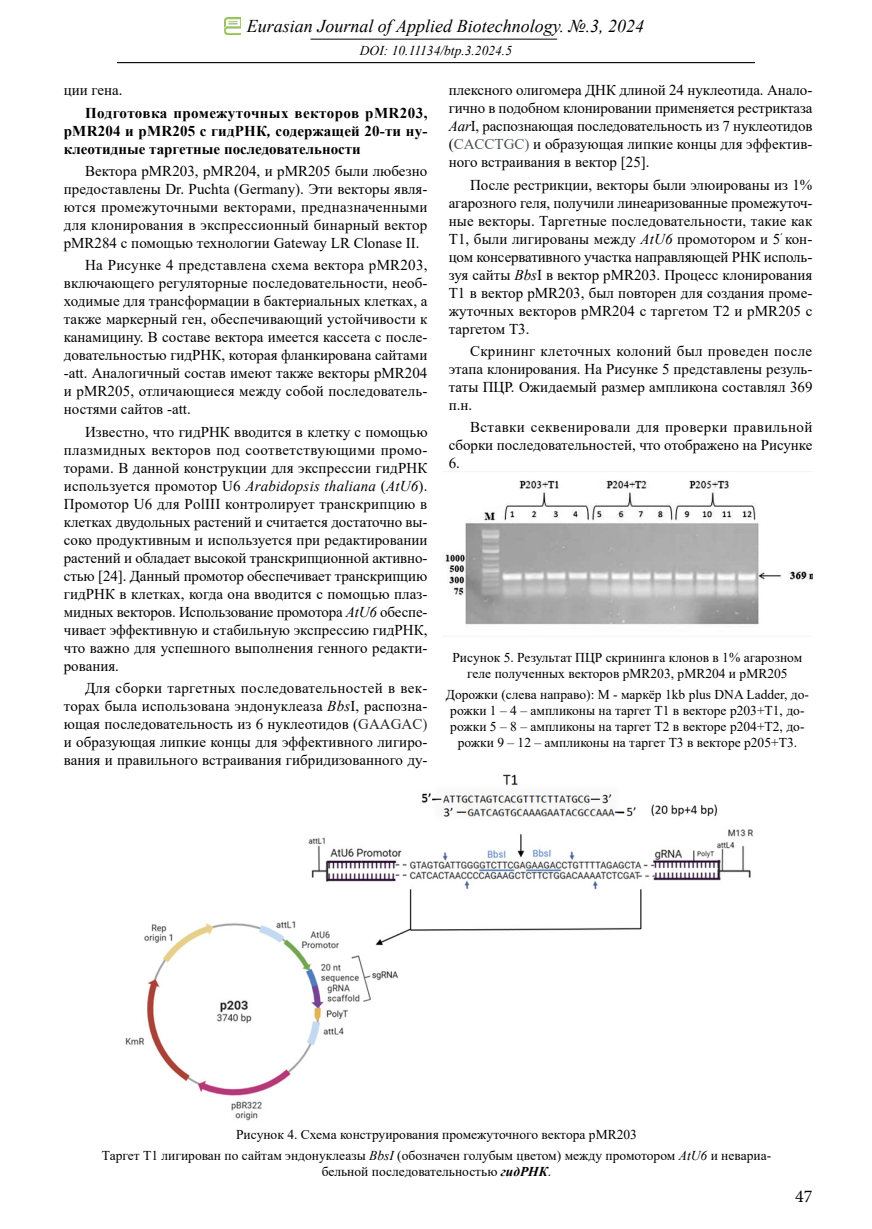
<style>
.page{position:relative;width:872px;height:1229px;background:#fff}
.page>*{position:absolute;margin:0;border:0;box-sizing:border-box;transform-origin:0 0}
.t1{font:italic 18px "Times New Roman";color:#000}
.t2{font:18px "Minion Pro";color:#000}
.Английский_Общий{font:15px/18px "Times New Roman";color:#000;text-align:justify}
.Английский_Общий-2{font:700 15px/18px "Times New Roman";color:#000;text-align:justify}
.Подпись_рисунков{font:13.5px/16.2px "Times New Roman";color:#000;text-align:center}
.t3{font:italic 13.5px "Times New Roman";color:#000}
.s1{font-style:italic}
.s2{color:#2b2a29}
.s3{color:#4d5156}
.s4{font-weight:700;font-style:italic}
</style>
<div class="page">
<hr style="left:310px;top:39px;width:247px;height:1px;background:#000">
<hr style="left:117px;top:62px;width:638px;height:1px;background:#000">
<img style="left:225px;top:17px;width:16px;height:17px">
<img style="left:125px;top:774px;width:628px;height:347px">
<img style="left:443px;top:480px;width:369px;height:145px">
<p class="t1" style="left:247px;top:14px;width:399px">Eurasian Journal of Applied Biotechnology. №.3, 2024</p>
<p class="t3" style="left:360px;top:41px;width:154px">DOI: 10.11134/btp.3.2024.5</p>
<p class="Английский_Общий" style="left:64px;top:81px;width:60px">ции гена.</p>
<p class="Английский_Общий-2" style="left:64px;top:103px;width:365px;text-indent:21px">Подготовка промежуточных векторов рMR203, рMR204 и рMR205 с гидРНК<span class="s1">,</span> содержащей 20-ти ну&shy;клеотидные таргетные последовательности</p>
<p class="Английский_Общий" style="left:64px;top:161px;width:365px;text-indent:21px">Вектора pMR203, pMR204, и pMR205 были любезно предоставлены Dr. Puchta (Germany). Эти векторы явля&shy;ются промежуточными векторами, предназначенными для клонирования в экспрессионный бинарный вектор pMR284 с помощью технологии Gateway LR Clonase II.</p>
<p class="Английский_Общий" style="left:64px;top:256px;width:365px;text-indent:21px">На Рисунке 4 представлена схема вектора рMR203, включающего регуляторные последовательности, необ&shy;ходимые для трансформации в бактериальных клетках, а также маркерный ген, обеспечивающий устойчивости к канамицину. В составе вектора имеется кассета с после&shy;довательностью гидРНК, которая фланкирована сайтами -att. Аналогичный состав имеют также векторы рMR204 и рMR205, отличающиеся между собой последователь&shy;ностями сайтов -att.</p>
<p class="Английский_Общий" style="left:64px;top:422px;width:365px;text-indent:21px">Известно, что гидРНК вводится в клетку с помощью плазмидных векторов под соответствующими промо&shy;торами. В данной конструкции для экспрессии гидРНК используется промотор U6 <span class="s1">Arabidopsis thaliana</span> (<span class="s1">AtU6</span>).<br>Промотор U6 для PolIII контролирует транскрипцию в клетках двудольных растений и считается достаточно вы&shy;соко продуктивным и используется при редактировании растений и обладает высокой транскрипционной активно&shy;стью [24]. Данный промотор обеспечивает транскрипцию гидРНК в клетках, когда она вводится с помощью плаз&shy;мидных векторов. Использование промотора <span class="s1">AtU6</span> обеспе&shy;чивает эффективную и стабильную экспрессию гидРНК, что важно для успешного выполнения генного редакти&shy;рования.</p>
<p class="Английский_Общий" style="left:64px;top:678px;width:365px;text-indent:21px">Для сборки таргетных последовательностей в век&shy;торах была использована эндонуклеаза <span class="s1">Bbs</span>I, распозна&shy;ющая последовательность из 6 нуклеотидов (<span class="s2">GAAGAC) </span>и образующая липкие концы для эффективного лигиро&shy;вания и правильного встраивания гибридизованного ду-</p>
<p class="Английский_Общий" style="left:449px;top:81px;width:365px">плексного олигомера ДНК длиной 24 нуклеотида. Анало&shy;гично в подобном клонировании применяется рестриктаза <span class="s1">Aar</span>I, распознающая последовательность из 7 нуклеотидов (<span class="s3">CACCTGC)</span> и образующая липкие концы для эффектив&shy;ного встраивания в вектор [25].</p>
<p class="Английский_Общий" style="left:449px;top:175px;width:365px;text-indent:21px">После рестрикции, векторы были элюированы из 1% агарозного геля, получили линеаризованные промежуточ&shy;ные векторы. Таргетные последовательности, такие как Т1, были лигированы между <span class="s1">AtU6</span> промотором и 5<sup>ʹ</sup> кон&shy;цом консервативного участка направляющей РНК исполь&shy;зуя сайты <span class="s1">Bbs</span>I в вектор рMR203. Процесс клонирования Т1 в вектор рMR203, был повторен для создания проме&shy;жуточных векторов рMR204 с таргетом Т2 и рMR205 с таргетом Т3.</p>
<p class="Английский_Общий" style="left:449px;top:341px;width:365px;text-indent:21px">Скрининг клеточных колоний был проведен после этапа клонирования. На Рисунке 5 представлены резуль&shy;таты ПЦР. Ожидаемый размер ампликона составлял 369 п.н.</p>
<p class="Английский_Общий" style="left:449px;top:418px;width:365px;text-indent:21px">Вставки секвенировали для проверки правильной сборки последовательностей, что отображено на Рисунке 6.</p>
<p class="Подпись_рисунков" style="left:452px;top:649px;width:351px">Рисунок 5. Результат ПЦР скрининга клонов в 1% агарозном геле полученных векторов рMR203, рMR204 и рMR205</p>
<p class="Подпись_рисунков" style="left:446px;top:686px;width:365px">Дорожки (слева направо): М - маркёр 1kb plus DNA Ladder, до&shy;рожки 1 – 4 – ампликоны на таргет Т1 в векторе p203+T1, до&shy;рожки 5 – 8 – ампликоны на таргет Т2 в векторе р204+Т2, до&shy;рожки 9 – 12 – ампликоны на таргет Т3 в векторе р205+Т3.</p>
<p class="Подпись_рисунков" style="left:236px;top:1126px;width:402px">Рисунок 4. Схема конструирования промежуточного вектора pMR203</p>
<p class="Подпись_рисунков" style="left:102px;top:1147px;width:671px">Таргет Т1 лигирован по сайтам эндонуклеазы <span class="s1">BbsI</span> (обозначен голубым цветом) между промотором <span class="s1">AtU6</span> и невариа&shy;бельной последовательностью <span class="s4">гидРНК</span>.</p>
<p class="t2" style="left:795px;top:1184px;width:19px">47</p>
</div>
